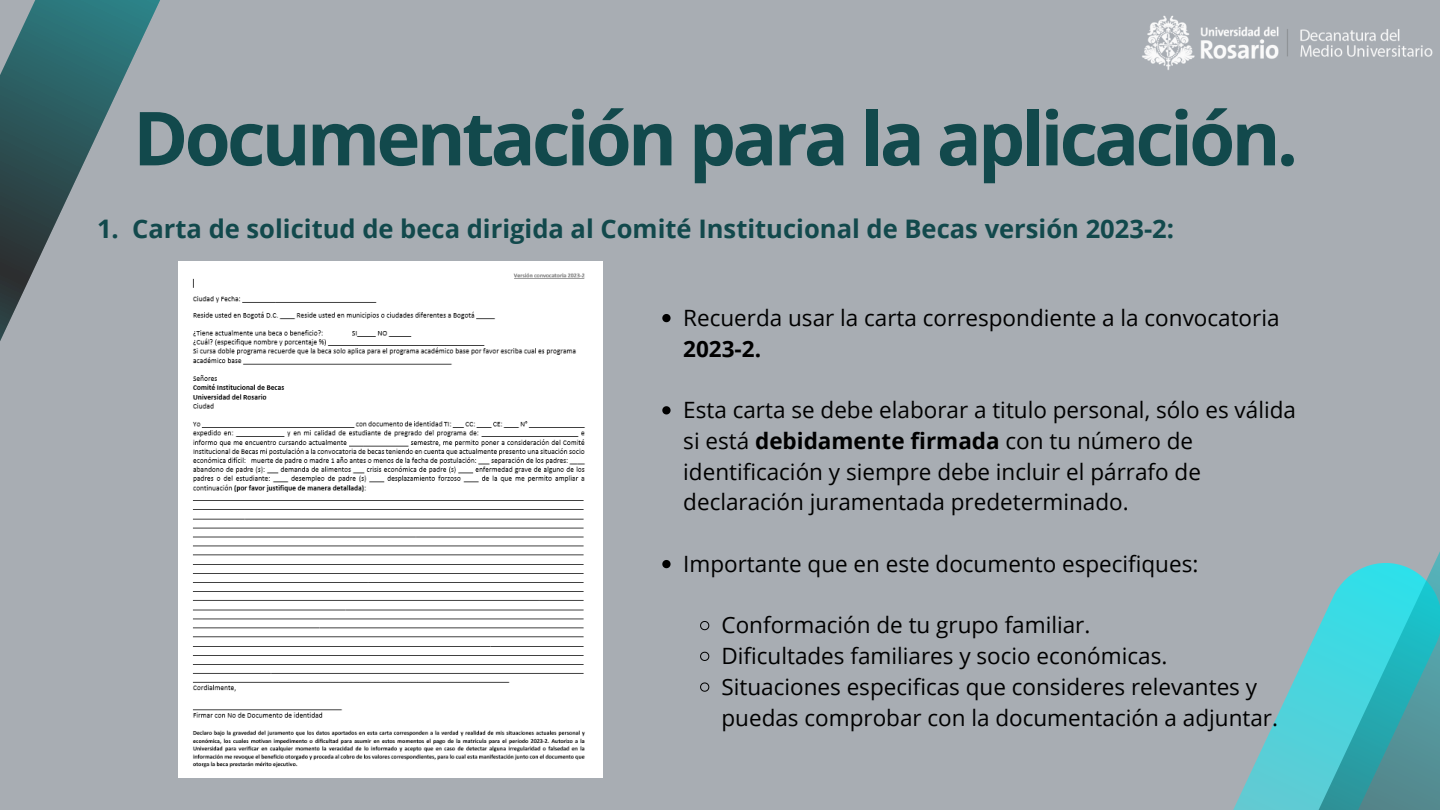
<style>
.page{position:relative;width:1440px;height:810px;background:#a8adb3}
.page>*{position:absolute;margin:0;border:0;box-sizing:border-box;transform-origin:0 0}
.t1{font:700 74.6px "Open Sans";letter-spacing:-.05em;color:#12494c}
.t2{font:700 25.6px "Open Sans";color:#12494c}
.t3{font:22.5px/30.8px "Open Sans";color:#000}
.t4{font:700 22.5px "Open Sans";color:#000}
.s1{font-weight:700}
</style>
<div class="page">
<img style="left:1142px;top:15px;width:291px;height:55px">
<svg style="left:1233px;top:551px;width:207px;height:259px"></svg>
<svg style="left:0;top:0;width:179px;height:627px"></svg>
<img style="left:179px;top:261px;width:424px;height:517px">
<svg style="left:662px;top:314px;width:9px;height:8px"></svg>
<svg style="left:662px;top:406px;width:9px;height:8px"></svg>
<svg style="left:662px;top:560px;width:9px;height:8px"></svg>
<svg style="left:700px;top:621px;width:10px;height:10px"></svg>
<svg style="left:700px;top:651px;width:10px;height:10px"></svg>
<svg style="left:700px;top:682px;width:10px;height:10px"></svg>
<h1 class="t1" style="left:133px;top:86px;width:1167px">Documentación para la aplicación.</h1>
<p class="t2" style="left:97px;top:211px;width:1079px">1. Carta de solicitud de beca dirigida al Comité Institucional de Becas versión 2023-2:</p>
<p class="t3" style="left:683px;top:302px;width:598px">Recuerda usar la carta correspondiente a la convocatoria</p>
<p class="t4" style="left:683px;top:333px;width:79px">2023-2.</p>
<p class="t3" style="left:683px;top:394px;width:614px">Esta carta se debe elaborar a titulo personal, sólo es válida si está <span class="s1">debidamente firmada</span> con tu número de identificación y siempre debe incluir el párrafo de declaración juramentada predeterminado.</p>
<p class="t3" style="left:683px;top:548px;width:517px">Importante que en este documento especifiques:</p>
<p class="t3" style="left:722px;top:609px;width:558px">Conformación de tu grupo familiar.<br>Dificultades familiares y socio económicas.<br>Situaciones especificas que consideres relevantes y puedas comprobar con la documentación a adjuntar.</p>
</div>
